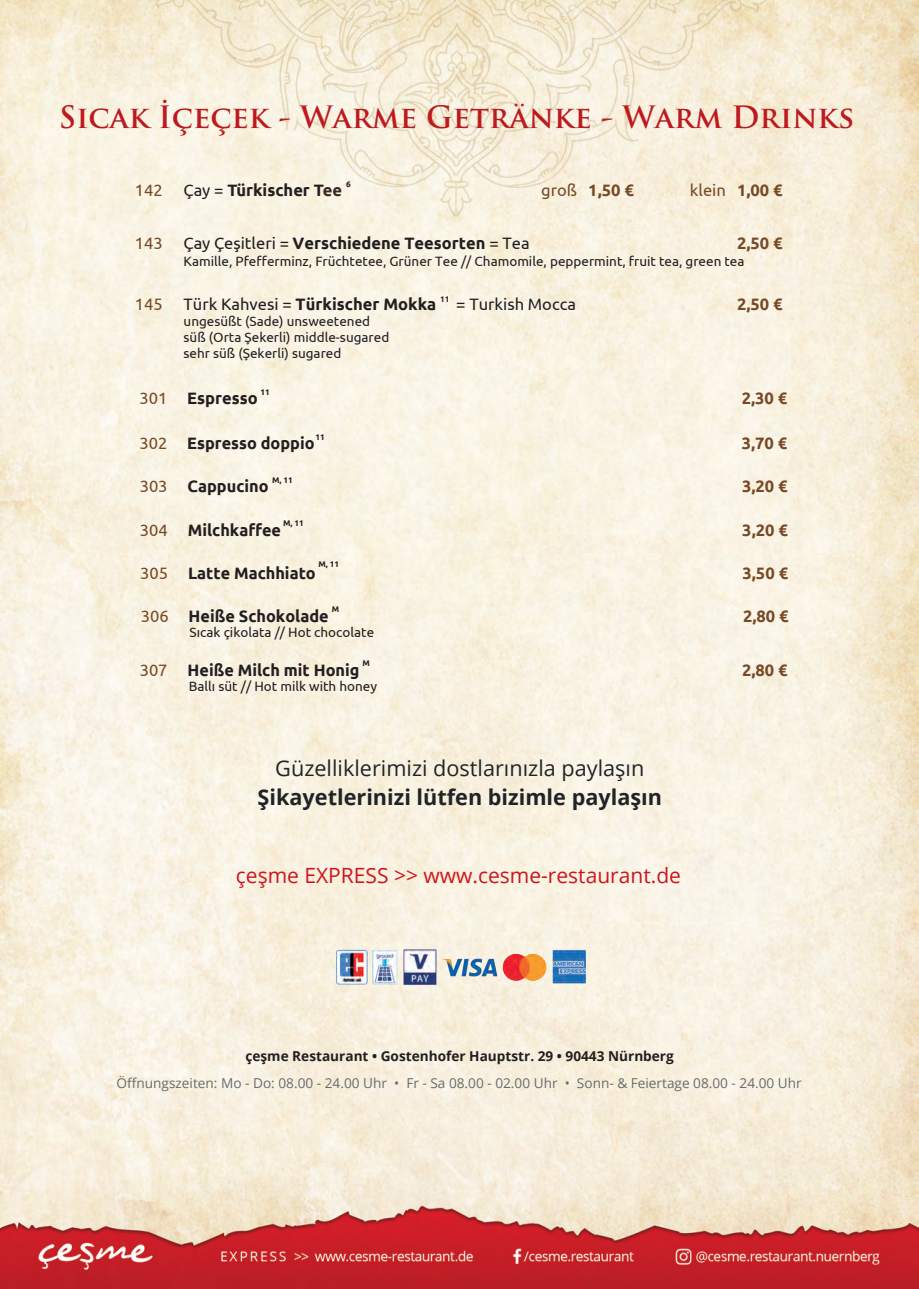
<style>
.page{position:relative;width:919px;height:1289px;background:#fff}
.page>*{position:absolute;margin:0;border:0;box-sizing:border-box;transform-origin:0 0}
.t1{font:700 30px "Trajan Pro";color:#bd1a1f}
.t2{font:21.6px "Open Sans";color:#212427}
.t3{font:700 21.6px "Open Sans";color:#212427}
.t4{font:21px "Open Sans";color:#cd151d}
.t5{font:700 16.5px "Ubuntu";color:#231f20}
.t6{font:700 16.5px "Ubuntu";color:#774926}
.t7{font:16.5px "Ubuntu";color:#231f20}
.t8{font:16.5px "Ubuntu";color:#774926}
.t9{font:13.65px "Open Sans";color:#686c6c}
.t10{font:700 13.65px "Open Sans";color:#231f20}
.t11{font:13.5px/16.2px "Ubuntu";color:#231f20}
.t12{font:700 8.25px "Ubuntu";color:#231f20}
.t13{font:700 8.25px "Ubuntu";color:#3b2823}
.s1{font-weight:400}
.s2{color:#3b2823}
.s3{font-weight:700}
.s4{font-weight:400;color:#774926}
</style>
<div class="page">
<img style="left:0;top:0;width:918px;height:1288px">
<img style="left:332px;top:946px;width:257px;height:42px">
<h1 class="t1" style="left:59px;top:99px;width:796px">Sıcak İçeçek - Warme Getränke - Warm Drinks</h1>
<p class="t12" style="left:346px;top:179px;width:6px">6</p>
<p class="t6" style="left:541px;top:180px;width:94px"><span class="s1">groß</span> 1,50 €</p>
<p class="t8" style="left:689px;top:180px;width:37px">klein</p>
<p class="t5" style="left:183px;top:180px;width:160px"><span class="s1">Çay =</span> Türkischer T<span class="s2">ee</span></p>
<p class="t5" style="left:183px;top:233px;width:347px"><span class="s1">Çay Çeşitleri =</span> Verschiedene Teesorten <span class="s1">= Tea</span></p>
<p class="t8" style="left:135px;top:180px;width:29px">142</p>
<p class="t6" style="left:737px;top:180px;width:47px">1,00 €</p>
<p class="t8" style="left:135px;top:233px;width:29px">143</p>
<p class="t6" style="left:737px;top:233px;width:47px">2,50 €</p>
<p class="t11" style="left:183px;top:253px;width:562px">Kamille, Pfefferminz, Früchtetee, Grüner Tee // Chamomile, peppermint, fruit tea, green tea</p>
<p class="t13" style="left:440px;top:294px;width:11px">11</p>
<p class="t7" style="left:183px;top:294px;width:394px">Türk Kahvesi = <span class="s3">Türkischer Mokka</span> = Turkish Mocca</p>
<p class="t11" style="left:183px;top:312px;width:207px">ungesüßt (Sade) unsweetened süß (Orta Şekerli) middle-sugared sehr süß (Şekerli) sugared</p>
<p class="t8" style="left:135px;top:294px;width:29px">145</p>
<p class="t6" style="left:737px;top:294px;width:47px">2,50 €</p>
<p class="t12" style="left:260px;top:387px;width:11px">11</p>
<p class="t5" style="left:139px;top:388px;width:120px"><span class="s4">301</span> Espresso</p>
<p class="t6" style="left:741px;top:388px;width:47px">2,30 €</p>
<p class="t5" style="left:139px;top:433px;width:177px"><span class="s4">302</span> Espresso doppio</p>
<p class="t6" style="left:741px;top:433px;width:47px">3,70 €</p>
<p class="t5" style="left:140px;top:476px;width:130px"><span class="s4">303</span> Cappucino</p>
<p class="t6" style="left:742px;top:476px;width:47px">3,20 €</p>
<p class="t5" style="left:140px;top:520px;width:143px"><span class="s4">304</span> Milchkaffee</p>
<p class="t6" style="left:742px;top:520px;width:47px">3,20 €</p>
<p class="t5" style="left:140px;top:563px;width:177px"><span class="s4">305</span> Latte Machhiato</p>
<p class="t6" style="left:742px;top:563px;width:47px">3,50 €</p>
<p class="t5" style="left:141px;top:606px;width:189px"><span class="s4">306</span> Heiße Schokolade</p>
<p class="t6" style="left:743px;top:606px;width:47px">2,80 €</p>
<p class="t5" style="left:140px;top:660px;width:221px"><span class="s4">307</span> Heiße Milch mit Honig</p>
<p class="t6" style="left:742px;top:660px;width:47px">2,80 €</p>
<p class="t11" style="left:189px;top:678px;width:190px">Ballı süt // Hot milk with honey</p>
<p class="t12" style="left:315px;top:432px;width:11px">11</p>
<p class="t12" style="left:272px;top:475px;width:22px">M, 11</p>
<p class="t12" style="left:283px;top:518px;width:22px">M, 11</p>
<p class="t12" style="left:318px;top:559px;width:22px">M, 11</p>
<p class="t12" style="left:332px;top:604px;width:9px">M</p>
<p class="t11" style="left:189px;top:624px;width:186px">Sıcak çikolata // Hot chocolate</p>
<p class="t12" style="left:362px;top:658px;width:9px">M</p>
<h2 class="t2" style="left:275px;top:753px;width:370px">Güzelliklerimizi dostlarınızla paylaşın</h2>
<h2 class="t3" style="left:257px;top:782px;width:406px">Şikayetlerinizi lütfen bizimle paylaşın</h2>
<h3 class="t4" style="left:236px;top:861px;width:446px">çeşme EXPRESS &gt;&gt; www.cesme-restaurant.de</h3>
<p class="t10" style="left:245px;top:1046px;width:430px">çeşme Restaurant • Gostenhofer Hauptstr. 29 • 90443 Nürnberg</p>
<p class="t9" style="left:117px;top:1073px;width:686px">Öffnungszeiten: Mo - Do: 08.00 - 24.00 Uhr • Fr - Sa 08.00 - 02.00 Uhr • Sonn- &amp; Feiertage 08.00 - 24.00 Uhr</p>
</div>
